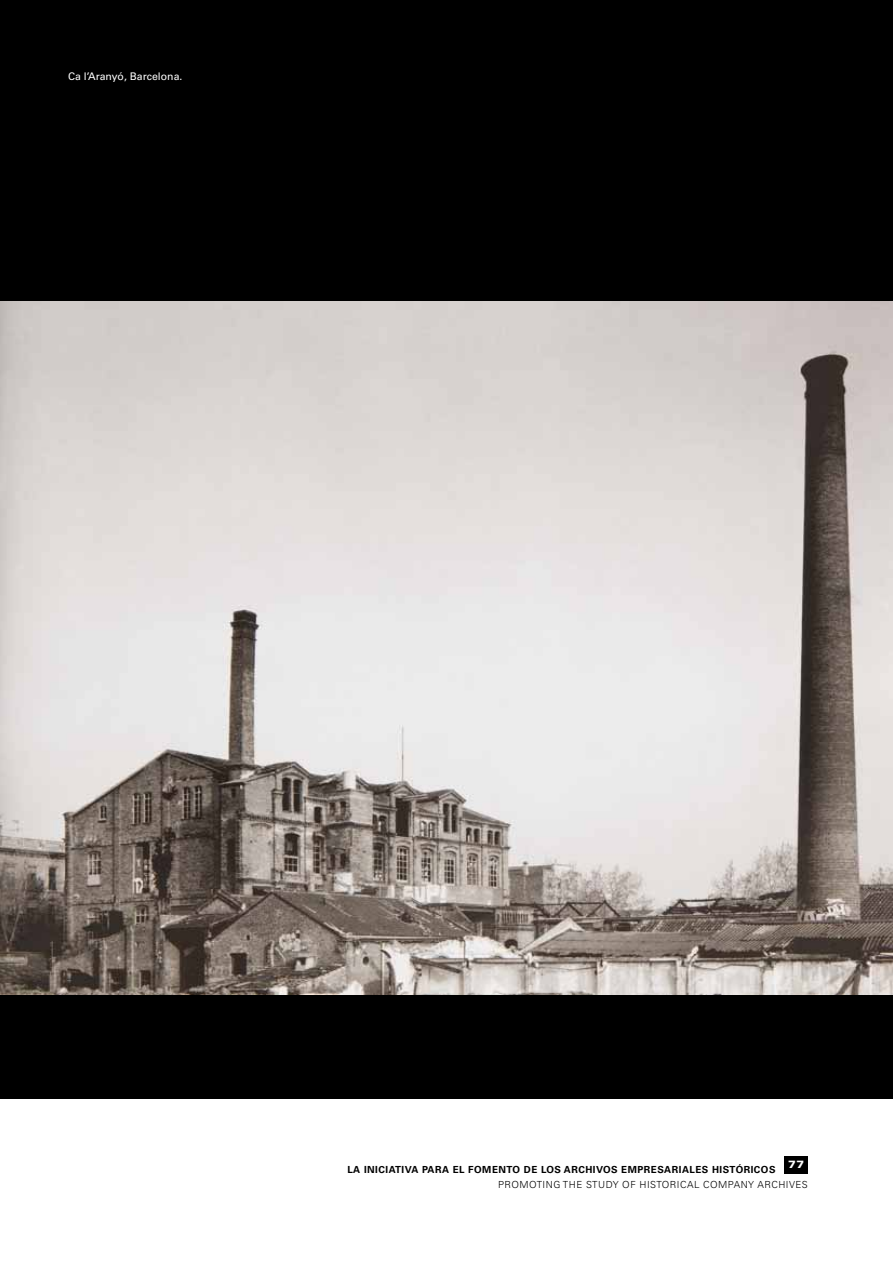
<style>
.page{position:relative;width:893px;height:1263px;background:#fff}
.page>*{position:absolute;margin:0;border:0;box-sizing:border-box;transform-origin:0 0}
.t1{font:10.5px "Univers LT Std";color:#fff}
.t2{font:900 expanded 10.5px "Univers LT Std";color:#fff}
.t3{font:700 9.75px "Univers LT Std";letter-spacing:.05em;color:#000}
.t4{font:300 9.75px "Univers LT Std";letter-spacing:.05em;color:#000}
</style>
<div class="page">
<div style="left:784px;top:1157px;width:24px;height:17px;background:#000"></div>
<div style="left:0;top:0;width:893px;height:1098px;background:#000"></div>
<img style="left:0;top:302px;width:893px;height:693px">
<p class="t1" style="left:68px;top:70px;width:116px">Ca l’Aranyó, Barcelona.</p>
<p class="t3" style="left:347px;top:1164px;width:430px">LA INICIATIVA PARA EL FOMENTO DE LOS ARCHIVOS EMPRESARIALES HISTÓRICOS</p>
<p class="t2" style="left:788px;top:1158px;width:18px">77</p>
<p class="t4" style="left:498px;top:1179px;width:311px">PROMOTING THE STUDY OF HISTORICAL COMPANY ARCHIVES</p>
</div>
